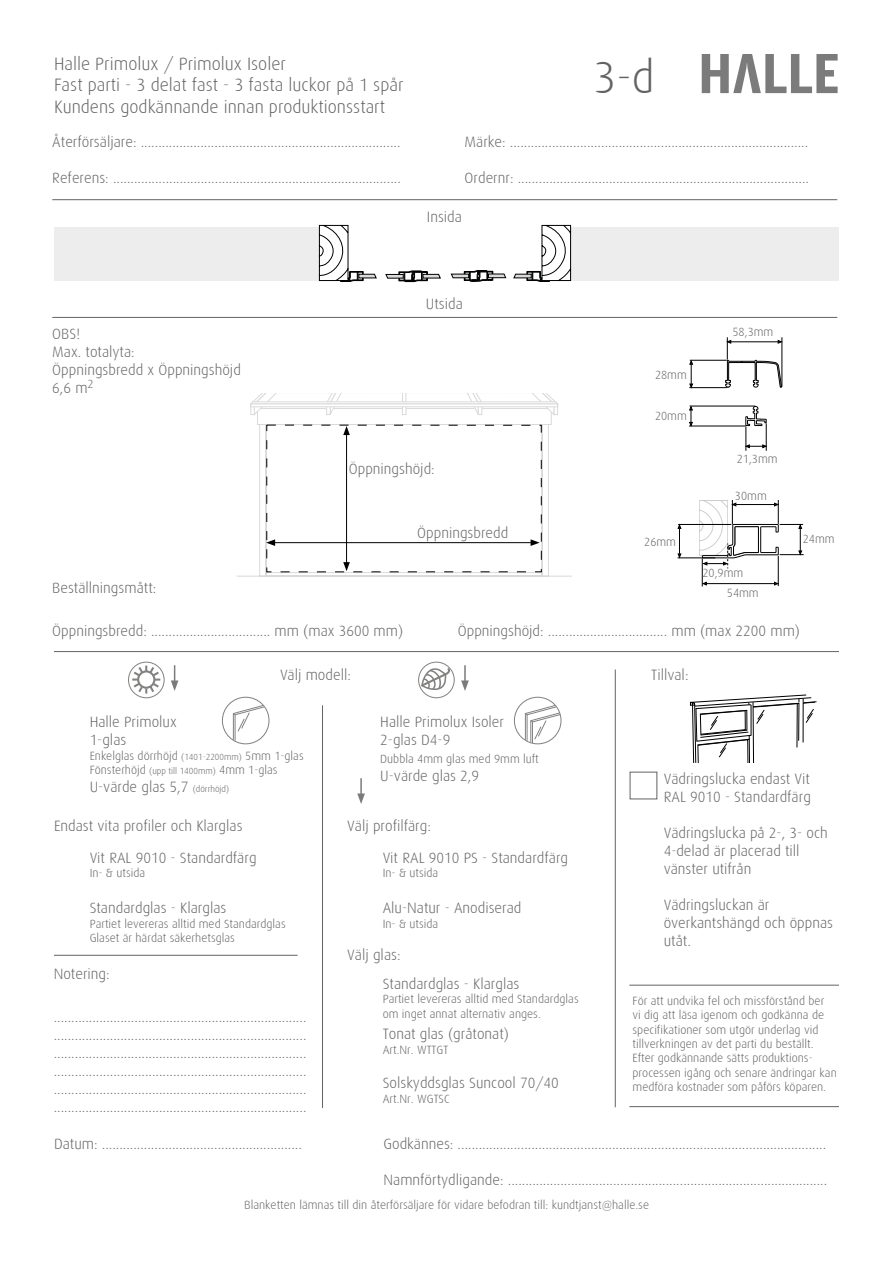
<style>
.page{position:relative;width:893px;height:1263px;background:#fff}
.page>*{position:absolute;margin:0;border:0;box-sizing:border-box;transform-origin:0 0}
.t1{font:300 45.3px "Dax";color:#646363}
.t2{font:300 18px/21.6px "Dax";color:#646363}
.t3{font:300 15px/18px "Dax";color:#646363}
.t4{font:300 12px/14.4px "Dax";color:#646363}
.s1{font-size:9px}
</style>
<div class="page">
<hr style="left:54px;top:651px;width:785px;height:1px;background:#646363">
<div style="left:222px;top:697px;width:47px;height:47px;border:1px solid #828180;border-radius:50%"></div>
<svg style="left:233px;top:705px;width:31px;height:36px"></svg>
<div style="left:514px;top:697px;width:47px;height:47px;border:1px solid #828180;border-radius:50%"></div>
<svg style="left:525px;top:705px;width:35px;height:38px"></svg>
<hr style="left:322px;top:705px;width:1px;height:403px;background:#646363">
<hr style="left:615px;top:669px;width:1px;height:438px;background:#646363">
<svg style="left:461px;top:665px;width:8px;height:26px"></svg>
<svg style="left:171px;top:665px;width:7px;height:26px"></svg>
<hr style="left:629px;top:1106px;width:210px;height:1px;background:#646363">
<hr style="left:629px;top:985px;width:210px;height:1px;background:#646363">
<hr style="left:54px;top:955px;width:244px;height:1px;background:#646363">
<div style="left:418px;top:662px;width:37px;height:36px;border:1px solid #828180;border-radius:50%"></div>
<svg style="left:419px;top:666px;width:32px;height:25px"></svg>
<div style="left:128px;top:662px;width:37px;height:36px;border:1px solid #828180;border-radius:50%"></div>
<svg style="left:131px;top:665px;width:30px;height:29px"></svg>
<svg style="left:690px;top:695px;width:127px;height:68px"></svg>
<svg style="left:357px;top:778px;width:8px;height:26px"></svg>
<svg style="left:702px;top:54px;width:136px;height:39px"></svg>
<svg style="left:237px;top:425px;width:335px;height:152px"></svg>
<div style="left:257px;top:408px;width:295px;height:17px;border:1px solid #dadada"></div>
<svg style="left:250px;top:393px;width:309px;height:25px"></svg>
<div style="left:326px;top:404px;width:5px;height:11px;border:1px solid #dadada"></div>
<div style="left:402px;top:404px;width:4px;height:11px;border:1px solid #dadada"></div>
<div style="left:478px;top:404px;width:4px;height:11px;border:1px solid #dadada"></div>
<div style="left:250px;top:404px;width:308px;height:3px;border:1px solid #dadada"></div>
<hr style="left:346px;top:433px;width:1px;height:131px;background:#000">
<svg style="left:343px;top:562px;width:7px;height:9px"></svg>
<svg style="left:343px;top:426px;width:7px;height:9px"></svg>
<hr style="left:273px;top:542px;width:260px;height:1px;background:#000">
<svg style="left:531px;top:539px;width:9px;height:7px"></svg>
<svg style="left:266px;top:539px;width:9px;height:7px"></svg>
<hr style="left:52px;top:199px;width:785px;height:1px;background:#646363">
<hr style="left:52px;top:317px;width:785px;height:1px;background:#646363">
<hr style="left:782px;top:337px;width:1px;height:50px;background:#000">
<svg style="left:725px;top:337px;width:57px;height:51px"></svg>
<hr style="left:690px;top:406px;width:65px;height:1px;background:#000">
<hr style="left:689px;top:426px;width:57px;height:1px;background:#000">
<svg style="left:689px;top:406px;width:3px;height:20px"></svg>
<hr style="left:690px;top:360px;width:37px;height:1px;background:#000">
<hr style="left:689px;top:387px;width:38px;height:1px;background:#000">
<svg style="left:690px;top:360px;width:3px;height:28px"></svg>
<svg style="left:745px;top:406px;width:22px;height:45px"></svg>
<hr style="left:678px;top:524px;width:53px;height:1px;background:#000">
<hr style="left:678px;top:558px;width:37px;height:1px;background:#000">
<svg style="left:678px;top:525px;width:3px;height:33px"></svg>
<svg style="left:699px;top:500px;width:105px;height:86px"></svg>
<div style="left:54px;top:227px;width:265px;height:54px;background:#ededed"></div>
<div style="left:570px;top:227px;width:269px;height:54px;background:#ededed"></div>
<svg style="left:451px;top:270px;width:55px;height:11px"></svg>
<svg style="left:385px;top:271px;width:56px;height:11px"></svg>
<svg style="left:319px;top:225px;width:58px;height:57px"></svg>
<svg style="left:513px;top:225px;width:58px;height:57px"></svg>
<p class="t2" style="left:54px;top:53px;width:351px">Halle Primolux / Primolux Isoler<br>Fast parti - 3 delat fast - 3 fasta luckor på 1 spår<br>Kundens godkännande innan produktionsstart</p>
<p class="t3" style="left:52px;top:133px;width:350px">Återförsäljare: ..........................................................................</p>
<p class="t3" style="left:52px;top:169px;width:350px">Referens: ..................................................................................</p>
<h1 class="t1" style="left:593px;top:52px;width:63px">3-d</h1>
<p class="t3" style="left:465px;top:133px;width:345px">Märke: .....................................................................................</p>
<p class="t3" style="left:465px;top:169px;width:346px">Ordernr: ...................................................................................</p>
<p class="t3" style="left:427px;top:208px;width:37px">Insida</p>
<p class="t3" style="left:426px;top:295px;width:39px">Utsida</p>
<p class="t3" style="left:52px;top:325px;width:190px">OBS!<br>Max. totalyta:<br>Öppningsbredd x Öppningshöjd<br>6,6 m<sup>2</sup></p>
<p class="t4" style="left:732px;top:325px;width:42px">58,3mm</p>
<p class="t4" style="left:655px;top:368px;width:33px">28mm</p>
<p class="t3" style="left:52px;top:579px;width:106px">Beställningsmått:</p>
<p class="t3" style="left:349px;top:460px;width:87px">Öppningshöjd:</p>
<p class="t3" style="left:417px;top:524px;width:93px">Öppningsbredd</p>
<p class="t4" style="left:655px;top:409px;width:33px">20mm</p>
<p class="t4" style="left:737px;top:452px;width:42px">21,3mm</p>
<p class="t4" style="left:735px;top:489px;width:33px">30mm</p>
<p class="t4" style="left:644px;top:535px;width:33px">26mm</p>
<p class="t4" style="left:803px;top:531px;width:33px">24mm</p>
<p class="t4" style="left:727px;top:563px;width:33px;line-height:20.1px;text-indent:-24px">20,9mm<br>54mm</p>
<p class="t3" style="left:52px;top:622px;width:352px">Öppningsbredd: .................................. mm (max 3600 mm)</p>
<p class="t3" style="left:458px;top:622px;width:344px">Öppningshöjd: .................................. mm (max 2200 mm)</p>
<p class="t3" style="left:280px;top:666px;width:72px">Välj modell:</p>
<p class="t3" style="left:651px;top:666px;width:39px">Tillval:</p>
<p class="t3" style="left:90px;top:713px;width:89px">Halle Primolux<br>1-glas</p>
<p class="t4" style="left:90px;top:748px;width:216px">Enkelglas dörrhöjd <span class="s1">(1401-2200mm)</span> 5mm 1-glas<br>Fönsterhöjd <span class="s1">(upp till 1400mm)</span> 4mm 1-glas</p>
<p class="t3" style="left:90px;top:778px;width:141px">U-värde glas 5,7 <span class="s1">(dörrhöjd)</span></p>
<p class="t3" style="left:54px;top:817px;width:190px">Endast vita profiler och Klarglas</p>
<p class="t3" style="left:90px;top:849px;width:168px">Vit RAL 9010 - Standardfärg</p>
<p class="t4" style="left:90px;top:866px;width:57px">In- &amp; utsida</p>
<p class="t3" style="left:90px;top:899px;width:138px">Standardglas - Klarglas</p>
<p class="t4" style="left:90px;top:916px;width:198px">Partiet levereras alltid med Standardglas<br>Glaset är härdat säkerhetsglas</p>
<p class="t3" style="left:54px;top:965px;width:57px">Notering:</p>
<p class="t3" style="left:54px;top:1008px;width:254px;text-align:justify">........................................................................ ........................................................................ ........................................................................ ........................................................................ ........................................................................ ........................................................................</p>
<p class="t3" style="left:54px;top:1134px;width:249px">Datum: .........................................................</p>
<p class="t3" style="left:380px;top:713px;width:125px">Halle Primolux Isoler<br>2-glas D4-9</p>
<p class="t4" style="left:380px;top:752px;width:160px">Dubbla 4mm glas med 9mm luft</p>
<p class="t3" style="left:380px;top:767px;width:100px">U-värde glas 2,9</p>
<p class="t3" style="left:347px;top:817px;width:85px">Välj profilfärg:</p>
<p class="t3" style="left:383px;top:849px;width:187px">Vit RAL 9010 PS - Standardfärg</p>
<p class="t4" style="left:383px;top:866px;width:57px">In- &amp; utsida</p>
<p class="t3" style="left:383px;top:899px;width:140px">Alu-Natur - Anodiserad</p>
<p class="t4" style="left:383px;top:916px;width:57px">In- &amp; utsida</p>
<p class="t3" style="left:347px;top:946px;width:55px">Välj glas:</p>
<p class="t3" style="left:383px;top:975px;width:138px">Standardglas - Klarglas</p>
<p class="t4" style="left:383px;top:992px;width:198px">Partiet levereras alltid med Standardglas om inget annat alternativ anges.</p>
<p class="t3" style="left:383px;top:1025px;width:128px">Tonat glas (gråtonat)</p>
<p class="t4" style="left:383px;top:1042px;width:67px">Art.Nr. WTTGT</p>
<p class="t3" style="left:383px;top:1074px;width:178px">Solskyddsglas Suncool 70/40</p>
<p class="t4" style="left:383px;top:1091px;width:69px">Art.Nr. WGTSC</p>
<p class="t3" style="left:664px;top:770px;width:149px">Vädringslucka endast Vit<br>RAL 9010 - Standardfärg</p>
<p class="t3" style="left:664px;top:824px;width:166px">Vädringslucka på 2-, 3- och<br>4-delad är placerad till vänster utifrån</p>
<p class="t3" style="left:664px;top:896px;width:171px">Vädringsluckan är överkantshängd och öppnas utåt.</p>
<p class="t4" style="left:633px;top:993px;width:206px">För att undvika fel och missförstånd ber<br>vi dig att läsa igenom och godkänna de specifikationer som utgör underlag vid tillverkningen av det parti du beställt.<br>Efter godkännande sätts produktions&shy;processen igång och senare ändringar kan medföra kostnader som påförs köparen.</p>
<p class="t3" style="left:384px;top:1134px;width:444px">Godkännes: .........................................................................................................</p>
<p class="t3" style="left:384px;top:1170px;width:445px">Namnförtydligande: ...........................................................................................</p>
<p class="t4" style="left:244px;top:1198px;width:406px">Blanketten lämnas till din återförsäljare för vidare befodran till: kundtjanst@halle.se</p>
</div>
